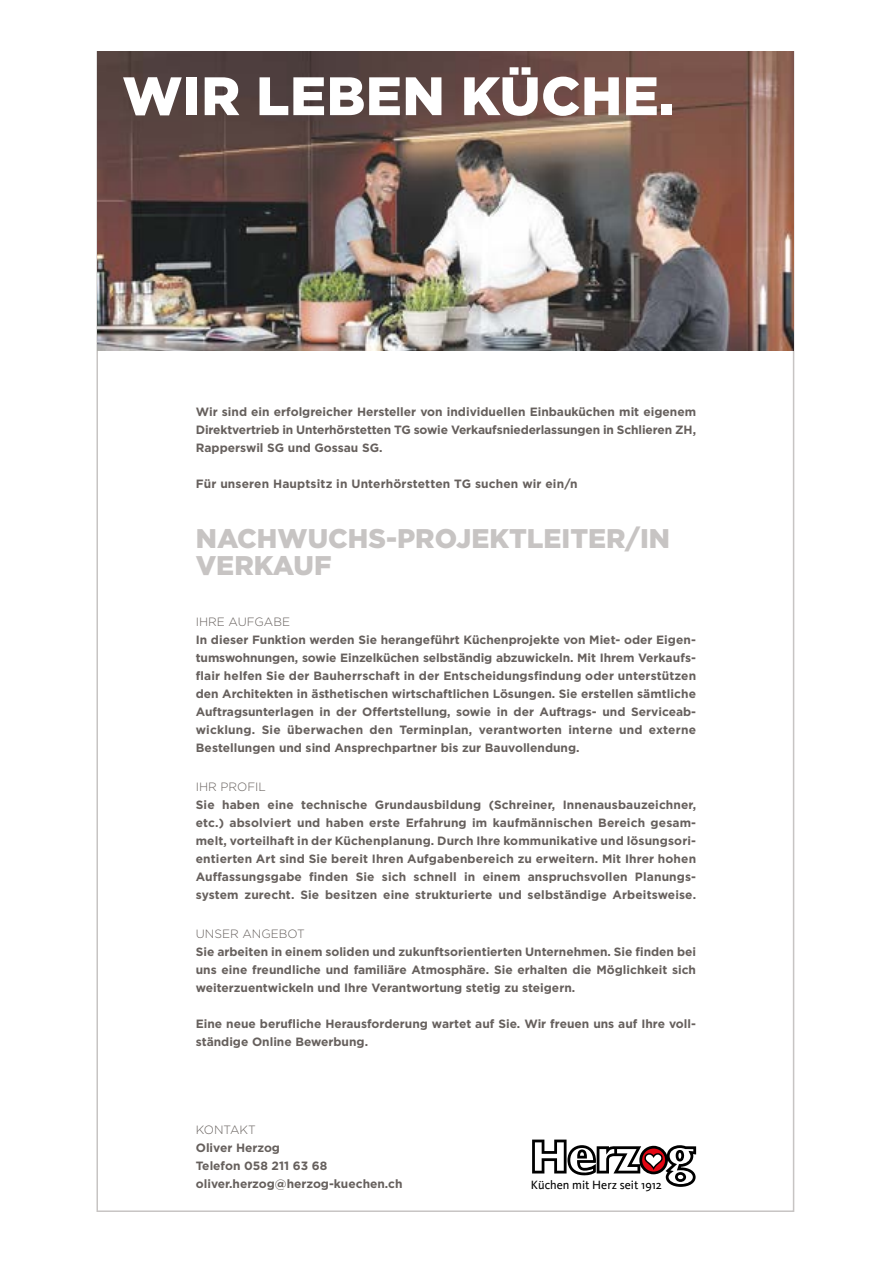
<style>
.page{position:relative;width:893px;height:1263px;background:#fff}
.page>*{position:absolute;margin:0;border:0;box-sizing:border-box;transform-origin:0 0}
.t1{font:900 54px "Gotham";letter-spacing:.01em;color:#fff}
.t2{font:900 27px/27px "Gotham";color:#c7c4c3}
.t3{font:12.3px "Kievit";color:#000}
.t4{font:700 12px/18px "Gotham";color:#66605d;text-align:justify}
.t5{font:300 12px "Gotham";color:#66605d}
</style>
<div class="page">
<img style="left:97px;top:51px;width:697px;height:300px">
<svg style="left:532px;top:1139px;width:164px;height:48px"></svg>
<h1 class="t1" style="left:122px;top:59px;width:554px">WIR LEBEN KÜCHE.</h1>
<p class="t4" style="left:196px;top:402px;width:502px">Wir sind ein erfolgreicher Hersteller von individuellen Einbauküchen mit eigenem Direktvertrieb in Unterhörstetten TG sowie Verkaufsniederlassungen in Schlieren ZH, Rapperswil SG und Gossau SG.</p>
<p class="t4" style="left:196px;top:474px;width:383px">Für unseren Hauptsitz in Unterhörstetten TG suchen wir ein/n</p>
<h2 class="t2" style="left:196px;top:524px;width:476px">NACHWUCHS-PROJEKTLEITER/IN<br>VERKAUF</h2>
<p class="t5" style="left:196px;top:614px;width:96px">IHRE AUFGABE</p>
<p class="t4" style="left:196px;top:630px;width:502px">In dieser Funktion werden Sie herangeführt Küchenprojekte von Miet- oder Eigen&shy;tumswohnungen, sowie Einzelküchen selbständig abzuwickeln. Mit Ihrem Verkaufs&shy;flair helfen Sie der Bauherrschaft in der Entscheidungsfindung oder unterstützen den Architekten in ästhetischen wirtschaftlichen Lösungen. Sie erstellen sämtliche Auftragsunterlagen in der Offertstellung, sowie in der Auftrags- und Serviceab&shy;wicklung. Sie überwachen den Terminplan, verantworten interne und externe Bestellungen und sind Ansprechpartner bis zur Bauvollendung.</p>
<p class="t5" style="left:196px;top:779px;width:72px">IHR PROFIL</p>
<p class="t4" style="left:196px;top:795px;width:502px">Sie haben eine technische Grundausbildung (Schreiner, Innenausbauzeichner, etc.) absolviert und haben erste Erfahrung im kaufmännischen Bereich gesam&shy;melt, vorteilhaft in der Küchenplanung. Durch Ihre kommunikative und lösungsori&shy;entierten Art sind Sie bereit Ihren Aufgabenbereich zu erweitern. Mit Ihrer hohen Auffassungsgabe finden Sie sich schnell in einem anspruchsvollen Planungs&shy;system zurecht. Sie besitzen eine strukturierte und selbständige Arbeitsweise.</p>
<p class="t5" style="left:196px;top:926px;width:110px">UNSER ANGEBOT</p>
<p class="t4" style="left:196px;top:942px;width:502px">Sie arbeiten in einem soliden und zukunftsorientierten Unternehmen. Sie finden bei uns eine freundliche und familiäre Atmosphäre. Sie erhalten die Möglichkeit sich weiterzuentwickeln und Ihre Verantwortung stetig zu steigern.</p>
<p class="t4" style="left:196px;top:1014px;width:502px">Eine neue berufliche Herausforderung wartet auf Sie. Wir freuen uns auf Ihre voll&shy;ständige Online Bewerbung.</p>
<p class="t5" style="left:196px;top:1122px;width:61px">KONTAKT</p>
<p class="t4" style="left:196px;top:1139px;width:208px;text-align:left">Oliver Herzog<br>Telefon 058 211 63 68 oliver.herzog@herzog-kuechen.ch</p>
<p class="t3" style="left:531px;top:1177px;width:132px">Küchen mit Herz seit 1912</p>
</div>
